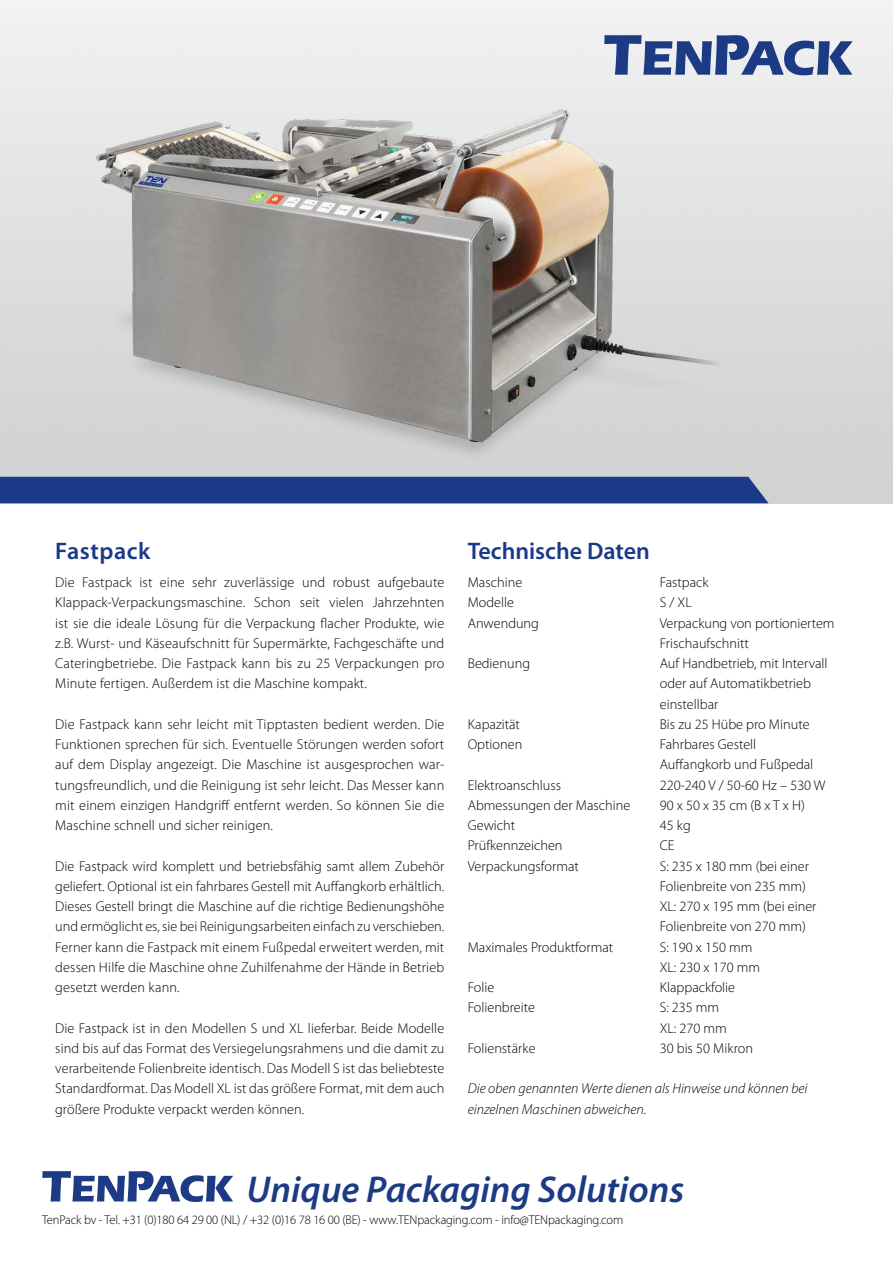
<style>
.page{position:relative;width:893px;height:1263px;background:#fff}
.page>*{position:absolute;margin:0;border:0;box-sizing:border-box;transform-origin:0 0}
.t1{font:italic 600 37.5px "Myriad Pro";color:#1d3b84}
.t2{font:600 24px "Myriad Pro";color:#1a3989}
.t3{font:600 24px "Myriad Pro";letter-spacing:.025em;color:#1a3989}
.t4{font:300 14.25px/20.2px "Myriad Pro";color:#000}
.t5{font:italic 300 14.25px/20.2px "Myriad Pro";color:#000}
.t6{font:300 12.75px "Myriad Pro";letter-spacing:-.01em;color:#000}
</style>
<div class="page">
<img style="left:19px;top:15px;width:713px;height:462px">
<div style="left:0;top:477px;width:769px;height:26px;background:#1a3989"></div>
<svg style="left:604px;top:35px;width:249px;height:40px"></svg>
<svg style="left:42px;top:1171px;width:191px;height:31px"></svg>
<h2 class="t3" style="left:55px;top:536px;width:97px">Fastpack</h2>
<p class="t4" style="left:55px;top:572px;width:391px;text-align:justify">Die Fastpack ist eine sehr zuverlässige und robust aufgebaute Klappack-Verpackungsmaschine. Schon seit vielen Jahrzehnten ist sie die ideale Lösung für die Verpackung flacher Produkte, wie z.B. Wurst- und Käseaufschnitt für Supermärkte, Fachgeschäfte und Cateringbetriebe. Die Fastpack kann bis zu 25 Verpackungen pro Minute fertigen. Außerdem ist die Maschine kompakt.</p>
<p class="t4" style="left:55px;top:714px;width:391px;text-align:justify">Die Fastpack kann sehr leicht mit Tipptasten bedient werden. Die Funktionen sprechen für sich. Eventuelle Störungen werden sofort auf dem Display angezeigt. Die Maschine ist ausgesprochen war&shy;tungsfreundlich, und die Reinigung ist sehr leicht. Das Messer kann mit einem einzigen Handgriff entfernt werden. So können Sie die Maschine schnell und sicher reinigen.</p>
<p class="t4" style="left:55px;top:856px;width:391px;text-align:justify">Die Fastpack wird komplett und betriebsfähig samt allem Zubehör geliefert. Optional ist ein fahrbares Gestell mit Auffangkorb erhältlich.<br>Dieses Gestell bringt die Maschine auf die richtige Bedienungshöhe und ermöglicht es, sie bei Reinigungsarbeiten einfach zu verschieben.<br>Ferner kann die Fastpack mit einem Fußpedal erweitert werden, mit dessen Hilfe die Maschine ohne Zuhilfenahme der Hände in Betrieb gesetzt werden kann.</p>
<p class="t4" style="left:55px;top:1018px;width:391px;text-align:justify">Die Fastpack ist in den Modellen S und XL lieferbar. Beide Modelle sind bis auf das Format des Versiegelungsrahmens und die damit zu verarbeitende Folienbreite identisch. Das Modell S ist das beliebteste Standardformat. Das Modell XL ist das größere Format, mit dem auch größere Produkte verpackt werden können.</p>
<h2 class="t2" style="left:468px;top:536px;width:184px">Technische Daten</h2>
<p class="t4" style="left:468px;top:572px;width:56px">Maschine</p>
<p class="t4" style="left:660px;top:572px;width:50px">Fastpack</p>
<p class="t4" style="left:468px;top:592px;width:48px">Modelle</p>
<p class="t4" style="left:660px;top:592px;width:34px">S / XL</p>
<p class="t4" style="left:468px;top:613px;width:73px">Anwendung</p>
<p class="t4" style="left:660px;top:613px;width:176px">Verpackung von portioniertem<br>Frischaufschnitt</p>
<p class="t4" style="left:468px;top:653px;width:64px">Bedienung</p>
<p class="t4" style="left:660px;top:653px;width:169px">Auf Handbetrieb, mit Intervall oder auf Automatikbetrieb einstellbar</p>
<p class="t4" style="left:468px;top:714px;width:54px">Kapazität</p>
<p class="t4" style="left:660px;top:714px;width:151px">Bis zu 25 Hübe pro Minute</p>
<p class="t4" style="left:468px;top:734px;width:56px">Optionen</p>
<p class="t4" style="left:660px;top:734px;width:155px">Fahrbares Gestell<br>Auffangkorb und Fußpedal</p>
<p class="t4" style="left:468px;top:775px;width:95px">Elektroanschluss</p>
<p class="t4" style="left:660px;top:775px;width:167px">220-240 V / 50-60 Hz – 530 W</p>
<p class="t4" style="left:468px;top:795px;width:164px">Abmessungen der Maschine</p>
<p class="t4" style="left:660px;top:795px;width:147px">90 x 50 x 35 cm (B x T x H)</p>
<p class="t4" style="left:468px;top:815px;width:49px">Gewicht</p>
<p class="t4" style="left:660px;top:815px;width:32px">45 kg</p>
<p class="t4" style="left:468px;top:835px;width:96px">Prüfkennzeichen</p>
<p class="t4" style="left:660px;top:835px;width:16px">CE</p>
<p class="t4" style="left:468px;top:856px;width:113px">Verpackungsformat</p>
<p class="t4" style="left:660px;top:856px;width:158px">S: 235 x 180 mm (bei einer<br>Folienbreite von 235 mm)<br>XL: 270 x 195 mm (bei einer<br>Folienbreite von 270 mm)</p>
<p class="t4" style="left:468px;top:937px;width:147px">Maximales Produktformat</p>
<p class="t4" style="left:660px;top:937px;width:102px">S: 190 x 150 mm<br>XL: 230 x 170 mm</p>
<p class="t4" style="left:468px;top:977px;width:28px">Folie</p>
<p class="t4" style="left:660px;top:977px;width:77px">Klappackfolie</p>
<p class="t4" style="left:468px;top:997px;width:69px">Folienbreite</p>
<p class="t4" style="left:660px;top:997px;width:69px">S: 235 mm<br>XL: 270 mm</p>
<p class="t4" style="left:468px;top:1038px;width:69px">Folienstärke</p>
<p class="t4" style="left:660px;top:1038px;width:95px">30 bis 50 Mikron</p>
<p class="t5" style="left:468px;top:1078px;width:341px">Die oben genannten Werte dienen als Hinweise und können bei einzelnen Maschinen abweichen.</p>
<h1 class="t1" style="left:247px;top:1165px;width:439px">Unique Packaging Solutions</h1>
<p class="t6" style="left:42px;top:1212px;width:583px">TenPack bv - Tel. +31 (0)180 64 29 00 (NL) / +32 (0)16 78 16 00 (BE) - www.TENpackaging.com - info@TENpackaging.com</p>
</div>
